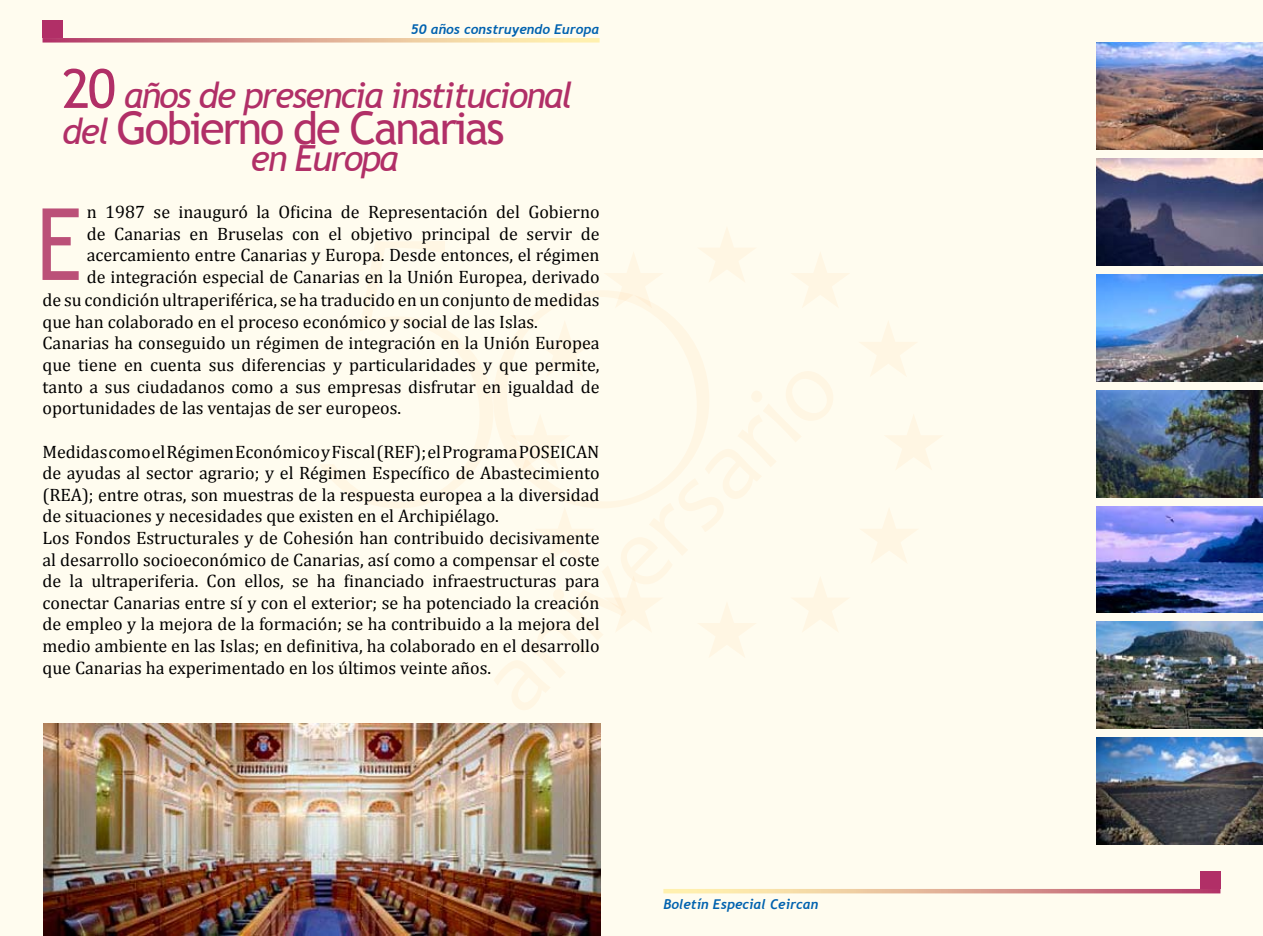
<style>
.page{position:relative;width:1263px;height:936px;background:#fff}
.page>*{position:absolute;margin:0;border:0;box-sizing:border-box;transform-origin:0 0}
.t1{font:45px "Trebuchet MS";letter-spacing:-.05em;color:#b12f67}
.t2{font:italic 36px "Trebuchet MS";letter-spacing:-.05em;color:#b12f67}
.t3{font:18px/21.6px "Cambria";color:#000}
.t4{font:italic 700 13.5px "Trebuchet";color:#0062af}
.s1{font-style:normal;font-size:54px}
.s2{font-style:italic;font-size:36px}
</style>
<div class="page">
<div style="left:0;top:0;width:1263px;height:935px;background:#fffcef"></div>
<svg style="left:860px;top:322px;width:57px;height:54px"></svg>
<svg style="left:886px;top:415px;width:55px;height:54px"></svg>
<svg style="left:861px;top:509px;width:56px;height:54px"></svg>
<svg style="left:320px;top:228px;width:529px;height:482px"></svg>
<svg style="left:663px;top:889px;width:557px;height:4px;background:#dea693"></svg>
<div style="left:1200px;top:871px;width:20px;height:18px;background:#b12f67"></div>
<svg style="left:43px;top:38px;width:557px;height:5px;background:#e1ad9b"></svg>
<div style="left:43px;top:20px;width:20px;height:18px;background:#b12f67"></div>
<svg style="left:43px;top:208px;width:36px;height:72px"></svg>
<img style="left:1097px;top:43px;width:166px;height:106px">
<img style="left:1097px;top:158px;width:166px;height:107px">
<img style="left:1097px;top:274px;width:166px;height:107px">
<img style="left:1097px;top:390px;width:166px;height:107px">
<img style="left:1097px;top:737px;width:166px;height:107px">
<img style="left:1097px;top:621px;width:166px;height:107px">
<img style="left:1097px;top:506px;width:166px;height:107px">
<img style="left:43px;top:723px;width:557px;height:212px">
<p class="t4" style="left:411px;top:21px;width:190px">50 años construyendo Europa</p>
<h2 class="t2" style="left:62px;top:74px;width:512px"><span class="s1">20</span> años de presencia institucional</h2>
<h1 class="t1" style="left:62px;top:101px;width:444px"><span class="s2">del</span> Gobierno de Canarias</h1>
<h2 class="t2" style="left:250px;top:137px;width:150px">en Europa</h2>
<p class="t3" style="left:87px;top:201px;width:514px;text-align:justify">n 1987 se inauguró la Oficina de Representación del Gobierno de Canarias en Bruselas con el objetivo principal de servir de acercamiento entre Canarias y Europa. Desde entonces, el régimen de integración especial de Canarias en la Unión Europea, derivado</p>
<p class="t3" style="left:43px;top:289px;width:559px">de su condición ultraperiférica, se ha traducido en un conjunto de medidas que han colaborado en el proceso económico y social de las Islas.<br>Canarias ha conseguido un régimen de integración en la Unión Europea que tiene en cuenta sus diferencias y particularidades y que permite, tanto a sus ciudadanos como a sus empresas disfrutar en igualdad de oportunidades de las ventajas de ser europeos.</p>
<p class="t3" style="left:43px;top:440px;width:559px">Medidas como el Régimen Económico y Fiscal (REF); el Programa POSEICAN de ayudas al sector agrario; y el Régimen Específico de Abastecimiento (REA); entre otras, son muestras de la respuesta europea a la diversidad de situaciones y necesidades que existen en el Archipiélago.<br>Los Fondos Estructurales y de Cohesión han contribuido decisivamente al desarrollo socioeconómico de Canarias, así como a compensar el coste de la ultraperiferia. Con ellos, se ha financiado infraestructuras para conectar Canarias entre sí y con el exterior; se ha potenciado la creación de empleo y la mejora de la formación; se ha contribuido a la mejora del medio ambiente en las Islas; en definitiva, ha colaborado en el desarrollo que Canarias ha experimentado en los últimos veinte años.</p>
<p class="t4" style="left:663px;top:895px;width:157px">Boletín Especial Ceircan</p>
</div>
